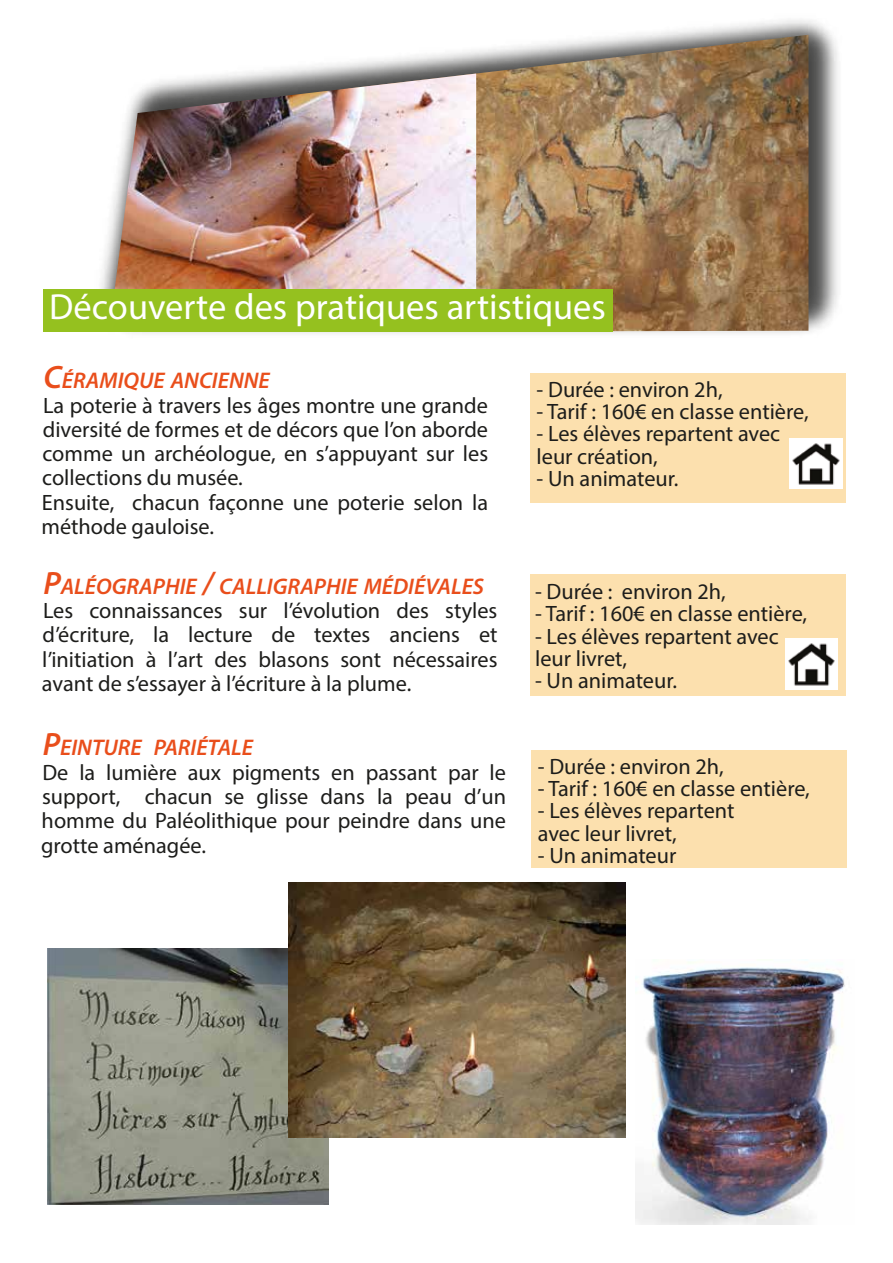
<style>
.page{position:relative;width:893px;height:1263px;background:#fff}
.page>*{position:absolute;margin:0;border:0;box-sizing:border-box;transform-origin:0 0}
.t1{font:36.45px "Myriad Pro";color:#fff}
.t2{font:italic 600 22.65px "Myriad Pro";color:#e94e1b}
.t3{font:22.35px/24.3px "Myriad Pro";color:#1d1d1b}
.s1{font-size:32.4px}
</style>
<div class="page">
<img style="left:90px;top:20px;width:748px;height:314px">
<img style="left:107px;top:27px;width:721px;height:297px">
<svg style="left:128px;top:48px;width:220px;height:26px"></svg>
<img style="left:348px;top:35px;width:460px;height:297px">
<img style="left:113px;top:74px;width:363px;height:215px">
<div style="left:44px;top:289px;width:569px;height:42px;background:#95c11f"></div>
<div style="left:530px;top:374px;width:316px;height:129px;background:#fce0ae"></div>
<div style="left:531px;top:750px;width:316px;height:118px;background:#fce0ae"></div>
<img style="left:790px;top:438px;width:52px;height:51px">
<div style="left:530px;top:574px;width:316px;height:122px;background:#fce0ae"></div>
<img style="left:785px;top:638px;width:53px;height:51px">
<img style="left:47px;top:949px;width:282px;height:255px">
<img style="left:288px;top:882px;width:338px;height:255px">
<img style="left:635px;top:962px;width:210px;height:263px">
<h1 class="t1" style="left:49px;top:284px;width:558px">Découverte des pratiques artistiques</h1>
<p class="t2" style="left:43px;top:366px;width:228px"><span class="s1">C</span>ÉRAMIQUE ANCIENNE</p>
<p class="t3" style="left:42px;top:392px;width:448px">La poterie à travers les âges montre une grande diversité de formes et de décors que l’on aborde comme un archéologue, en s’appuyant sur les collections du musée.<br>Ensuite, chacun façonne une poterie selon la méthode gauloise.</p>
<p class="t2" style="left:43px;top:572px;width:442px"><span class="s1">P</span>ALÉOGRAPHIE <span class="s1">/</span> CALLIGRAPHIE MÉDIÉVALES</p>
<p class="t3" style="left:42px;top:598px;width:457px;text-align:justify">Les connaissances sur l’évolution des styles d’écriture, la lecture de textes anciens et l’initiation à l’art des blasons sont nécessaires avant de s’essayer à l’écriture à la plume.</p>
<p class="t2" style="left:43px;top:733px;width:212px"><span class="s1">P</span>EINTURE PARIÉTALE</p>
<p class="t3" style="left:41px;top:760px;width:466px;text-align:justify">De la lumière aux pigments en passant par le support, chacun se glisse dans la peau d’un homme du Paléolithique pour peindre dans une grotte aménagée.</p>
<p class="t3" style="left:537px;top:377px;width:188px">- Durée : environ 2h,</p>
<p class="t3" style="left:537px;top:399px;width:274px">- Tarif : 160€ en classe entière,</p>
<p class="t3" style="left:537px;top:422px;width:245px;line-height:22.2px">- Les élèves repartent avec leur création,</p>
<p class="t3" style="left:537px;top:466px;width:143px">- Un animateur.</p>
<p class="t3" style="left:535px;top:579px;width:192px">- Durée : environ 2h,</p>
<p class="t3" style="left:535px;top:601px;width:274px">- Tarif : 160€ en classe entière,</p>
<p class="t3" style="left:535px;top:625px;width:245px;line-height:22.4px">- Les élèves repartent avec leur livret,</p>
<p class="t3" style="left:535px;top:668px;width:143px">- Un animateur.</p>
<p class="t3" style="left:538px;top:754px;width:188px">- Durée : environ 2h,</p>
<p class="t3" style="left:538px;top:776px;width:274px">- Tarif : 160€ en classe entière,</p>
<p class="t3" style="left:538px;top:799px;width:198px;line-height:22.2px">- Les élèves repartent avec leur livret,</p>
<p class="t3" style="left:538px;top:843px;width:140px">- Un animateur</p>
</div>
